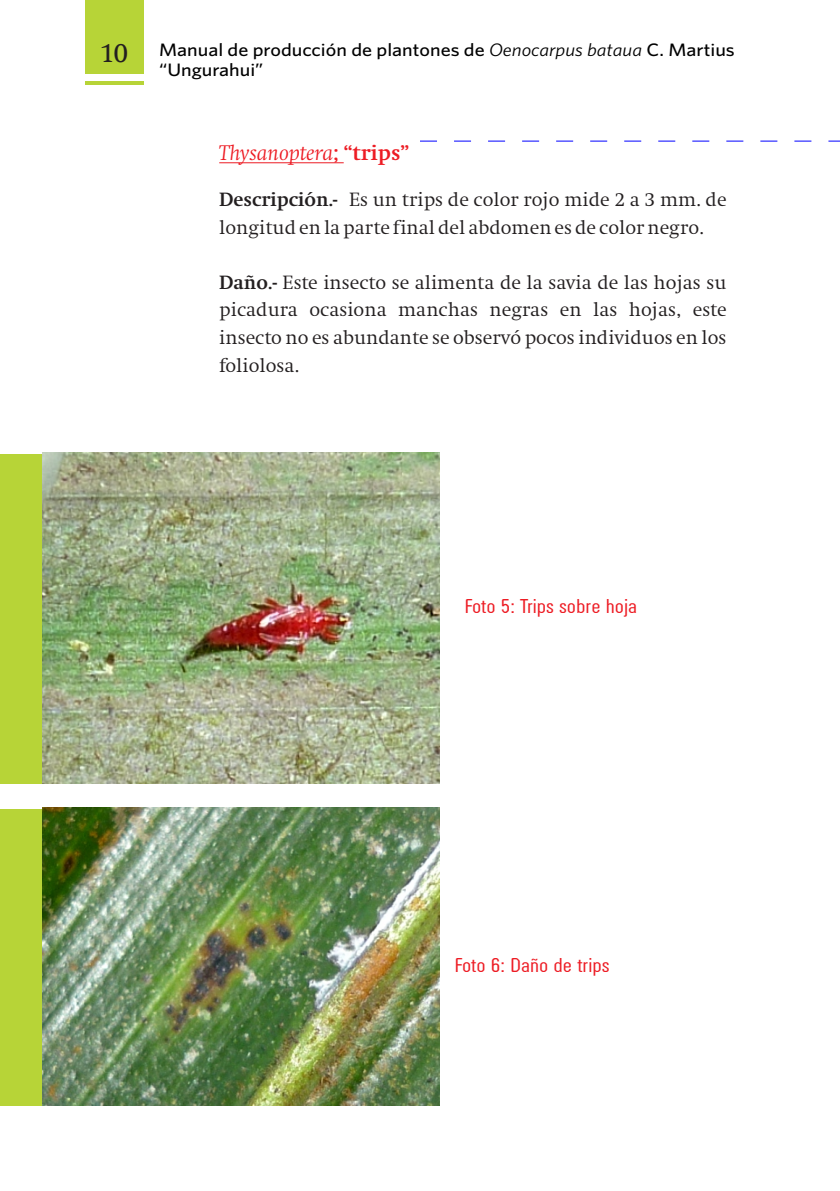
<style>
.page{position:relative;width:840px;height:1191px;background:#fff}
.page>*{position:absolute;margin:0;border:0;box-sizing:border-box;transform-origin:0 0}
.t1{font:italic 300 22px "Swift EF";color:#ed1c24}
.t2{font:300 20px/27.6px "Swift EF";color:#231f20}
.t3{font:20px "Order";color:#ed1c24}
.t4{font:500 18px/20px "Whitney";color:#000;scale:1.11 1}
.s1{font-family:"Swift EF";font-weight:400;font-size:28px;color:#231f20}
.s2{font-weight:400;font-style:italic}
.s3{font-weight:700;font-style:normal}
.s4{font-weight:700}
</style>
<div class="page">
<hr style="left:219px;top:162px;width:114px;height:1px;background:#ed1c24">
<div style="left:85px;top:0;width:59px;height:85px;background:#b7d437"></div>
<div style="left:85px;top:74px;width:59px;height:7px;background:#fff"></div>
<svg style="left:420px;top:141px;width:419px;height:1px"></svg>
<div style="left:0;top:454px;width:43px;height:329px;background:#b7d437"></div>
<div style="left:0;top:809px;width:43px;height:296px;background:#b7d437"></div>
<img style="left:42px;top:452px;width:397px;height:332px">
<img style="left:42px;top:807px;width:397px;height:298px">
<p class="t4" style="left:159px;top:39px;width:519px;text-indent:-59px"><span class="s1">10</span> Manual de producción de plantones de <span class="s2">Oenocarpus bataua</span> C. Martius “Ungurahui”</p>
<p class="t1" style="left:219px;top:145px;width:191px">Thysanoptera<span class="s3">; “trips”</span></p>
<p class="t2" style="left:219px;top:187px;width:508px"><span class="s4">Descripción.-</span> Es un trips de color rojo mide 2 a 3 mm. de longitud en la parte final del abdomen es de color negro.</p>
<p class="t2" style="left:219px;top:270px;width:508px;text-align:justify"><span class="s4">Daño.-</span> Este insecto se alimenta de la savia de las hojas su picadura ocasiona manchas negras en las hojas, este insecto no es abundante se observó pocos individuos en los foliolosa.</p>
<p class="t3" style="left:464px;top:598px;width:174px">Foto 5: Trips sobre hoja</p>
<p class="t3" style="left:454px;top:958px;width:156px">Foto 6: Daño de trips</p>
</div>
